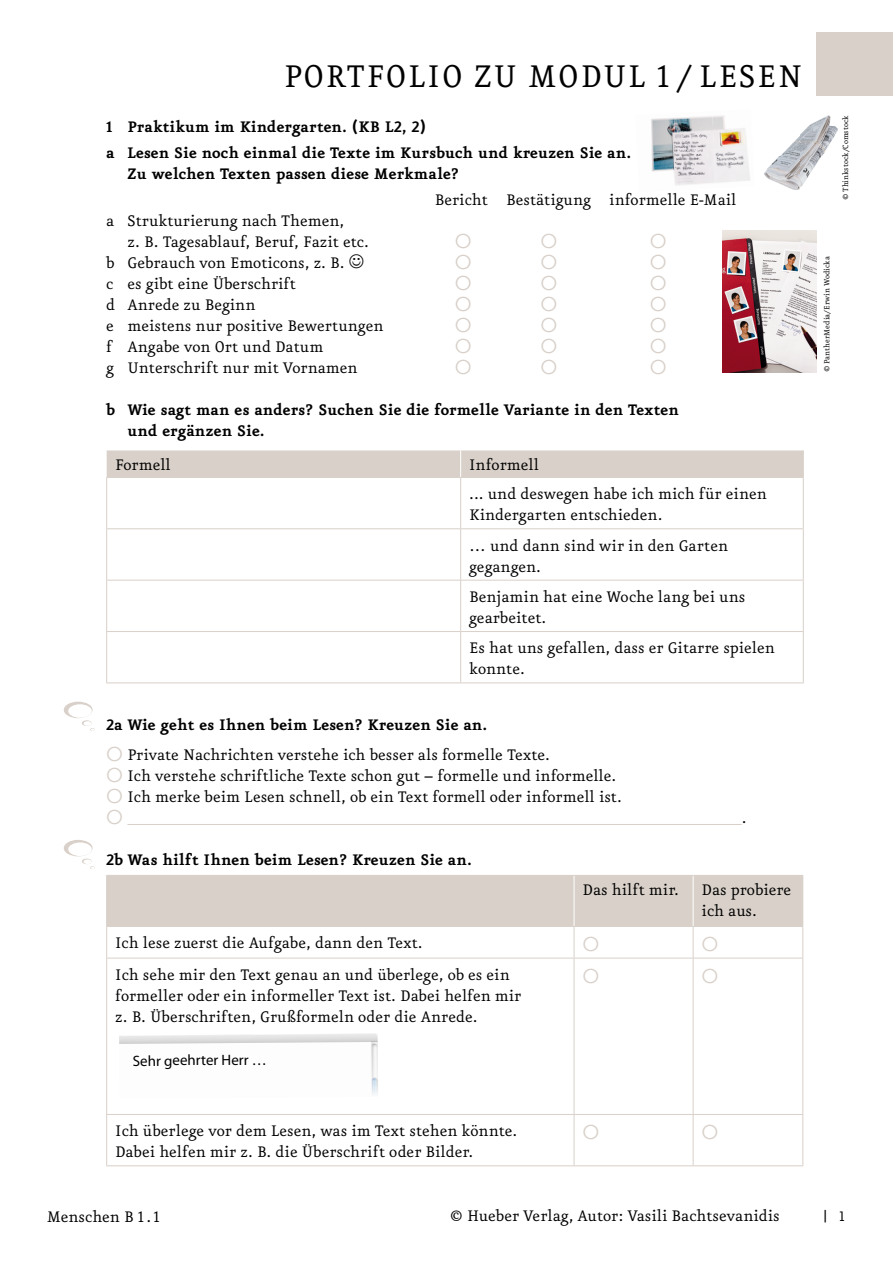
<style>
.page{position:relative;width:893px;height:1263px;background:#fff}
.page>*{position:absolute;margin:0;border:0;box-sizing:border-box;transform-origin:0 0}
.t1{font:37.5px "Eureka Pro";letter-spacing:.04em;color:#000}
.t2{font:19.5px "Century Gothic";color:#d8d0c9}
.t3{font:18.3px/21px "Eureka Pro";color:#000}
.t4{font:700 18.3px/25.2px "Eureka Pro";color:#000}
.t5{font:16.5px "Eureka Sans Pro";color:#000}
.t6{font:15px "Myriad Pro";color:#000}
.t7{font:12.9px "Eureka Pro";color:#000;scale:1.28 1}
.t8{font:9px "Eureka Pro";color:#000}
.s1{font-weight:700}
.s2{font-family:"Century Gothic";font-size:19.5px;color:#d8d0c9}
</style>
<div class="page">
<div style="left:816px;top:32px;width:77px;height:64px;background:#d8d0c9"></div>
<hr style="left:127px;top:824px;width:615px;height:1px;background:#d8d0c9">
<div style="left:107px;top:450px;width:697px;height:27px;background:#d8d0c9"></div>
<hr style="left:106px;top:478px;width:1px;height:50px;background:#d8d0c9">
<hr style="left:106px;top:529px;width:1px;height:51px;background:#d8d0c9">
<hr style="left:106px;top:580px;width:1px;height:51px;background:#d8d0c9">
<hr style="left:106px;top:632px;width:1px;height:50px;background:#d8d0c9">
<hr style="left:106px;top:477px;width:355px;height:1px;background:#d8d0c9">
<hr style="left:461px;top:477px;width:343px;height:1px;background:#d8d0c9">
<hr style="left:460px;top:478px;width:1px;height:50px;background:#d8d0c9">
<hr style="left:803px;top:478px;width:1px;height:50px;background:#d8d0c9">
<hr style="left:460px;top:529px;width:1px;height:51px;background:#d8d0c9">
<hr style="left:803px;top:529px;width:1px;height:51px;background:#d8d0c9">
<hr style="left:460px;top:580px;width:1px;height:51px;background:#d8d0c9">
<hr style="left:803px;top:580px;width:1px;height:51px;background:#d8d0c9">
<hr style="left:460px;top:632px;width:1px;height:50px;background:#d8d0c9">
<hr style="left:803px;top:632px;width:1px;height:50px;background:#d8d0c9">
<hr style="left:106px;top:528px;width:355px;height:1px;background:#d8d0c9">
<hr style="left:461px;top:528px;width:343px;height:1px;background:#d8d0c9">
<hr style="left:106px;top:580px;width:355px;height:1px;background:#d8d0c9">
<hr style="left:461px;top:580px;width:343px;height:1px;background:#d8d0c9">
<hr style="left:106px;top:631px;width:355px;height:1px;background:#d8d0c9">
<hr style="left:461px;top:631px;width:343px;height:1px;background:#d8d0c9">
<hr style="left:106px;top:682px;width:355px;height:1px;background:#d8d0c9">
<hr style="left:461px;top:682px;width:343px;height:1px;background:#d8d0c9">
<div style="left:107px;top:876px;width:695px;height:50px;background:#d8d0c9"></div>
<hr style="left:106px;top:875px;width:468px;height:1px;background:#d8d0c9">
<hr style="left:106px;top:876px;width:1px;height:50px;background:#d8d0c9">
<hr style="left:574px;top:875px;width:119px;height:1px;background:#d8d0c9">
<hr style="left:693px;top:875px;width:110px;height:1px;background:#d8d0c9">
<hr style="left:802px;top:876px;width:1px;height:50px;background:#d8d0c9">
<hr style="left:574px;top:927px;width:1px;height:31px;background:#d8d0c9">
<hr style="left:693px;top:927px;width:1px;height:31px;background:#d8d0c9">
<hr style="left:106px;top:958px;width:468px;height:1px;background:#d8d0c9">
<hr style="left:574px;top:958px;width:119px;height:1px;background:#d8d0c9">
<hr style="left:574px;top:958px;width:1px;height:156px;background:#d8d0c9">
<hr style="left:693px;top:958px;width:110px;height:1px;background:#d8d0c9">
<hr style="left:693px;top:958px;width:1px;height:156px;background:#d8d0c9">
<hr style="left:106px;top:1114px;width:468px;height:1px;background:#d8d0c9">
<hr style="left:574px;top:1114px;width:119px;height:1px;background:#d8d0c9">
<hr style="left:574px;top:1115px;width:1px;height:50px;background:#d8d0c9">
<hr style="left:693px;top:1114px;width:110px;height:1px;background:#d8d0c9">
<hr style="left:693px;top:1115px;width:1px;height:50px;background:#d8d0c9">
<hr style="left:106px;top:1165px;width:468px;height:1px;background:#d8d0c9">
<hr style="left:574px;top:1165px;width:119px;height:1px;background:#d8d0c9">
<hr style="left:693px;top:1165px;width:110px;height:1px;background:#d8d0c9">
<hr style="left:574px;top:876px;width:1px;height:50px;background:#fff">
<hr style="left:693px;top:876px;width:1px;height:50px;background:#fff">
<hr style="left:106px;top:926px;width:468px;height:1px;background:#d8d0c9">
<hr style="left:106px;top:927px;width:1px;height:31px;background:#d8d0c9">
<hr style="left:574px;top:926px;width:119px;height:1px;background:#d8d0c9">
<hr style="left:693px;top:926px;width:110px;height:1px;background:#d8d0c9">
<hr style="left:802px;top:927px;width:1px;height:31px;background:#d8d0c9">
<hr style="left:106px;top:958px;width:1px;height:156px;background:#d8d0c9">
<hr style="left:802px;top:958px;width:1px;height:156px;background:#d8d0c9">
<hr style="left:106px;top:1115px;width:1px;height:50px;background:#d8d0c9">
<hr style="left:802px;top:1115px;width:1px;height:50px;background:#d8d0c9">
<div style="left:64px;top:702px;width:29px;height:16px;background:#d8d0c9;border-radius:50%"></div>
<div style="left:68px;top:704px;width:24px;height:14px;background:#fff;border-radius:50%"></div>
<svg style="left:82px;top:720px;width:10px;height:6px"></svg>
<div style="left:84px;top:721px;width:8px;height:5px;background:#fff;border-radius:50%"></div>
<div style="left:64px;top:840px;width:29px;height:16px;background:#d8d0c9;border-radius:50%"></div>
<div style="left:68px;top:842px;width:24px;height:14px;background:#fff;border-radius:50%"></div>
<svg style="left:82px;top:858px;width:10px;height:6px"></svg>
<div style="left:84px;top:859px;width:8px;height:5px;background:#fff;border-radius:50%"></div>
<img style="left:651px;top:118px;width:23px;height:34px">
<img style="left:674px;top:116px;width:38px;height:36px">
<img style="left:712px;top:115px;width:35px;height:35px">
<img style="left:651px;top:152px;width:25px;height:34px">
<img style="left:676px;top:150px;width:38px;height:35px">
<img style="left:714px;top:148px;width:36px;height:35px">
<img style="left:764px;top:115px;width:74px;height:75px">
<img style="left:722px;top:231px;width:94px;height:141px">
<img style="left:119px;top:1033px;width:259px;height:62px">
<h1 class="t1" style="left:284px;top:56px;width:520px">PORTFOLIO ZU MODUL 1 / LESEN</h1>
<p class="t4" style="left:106px;top:115px;width:526px">1 Praktikum im Kindergarten. (KB L2, 2)<br>a Lesen Sie noch einmal die Texte im Kursbuch und kreuzen Sie an.</p>
<p class="t4" style="left:127px;top:161px;width:333px">Zu welchen Texten passen diese Merkmale?</p>
<p class="t3" style="left:435px;top:189px;width:303px">Bericht Bestätigung informelle E-Mail</p>
<p class="t3" style="left:128px;top:211px;width:243px;text-indent:-21px">a Strukturierung nach Themen,<br>z. B. Tagesablauf, Beruf, Fazit etc.</p>
<p class="t2" style="left:455px;top:229px;width:18px">O</p>
<p class="t2" style="left:540px;top:229px;width:18px">O</p>
<p class="t2" style="left:650px;top:229px;width:18px">O</p>
<p class="t3" style="left:106px;top:252px;width:240px">b Gebrauch von Emoticons, z. B.</p>
<p class="t2" style="left:455px;top:250px;width:18px">O</p>
<p class="t2" style="left:540px;top:250px;width:18px">O</p>
<p class="t2" style="left:650px;top:250px;width:18px">O</p>
<p class="t3" style="left:106px;top:273px;width:191px">c es gibt eine Überschrift</p>
<p class="t2" style="left:455px;top:271px;width:18px">O</p>
<p class="t2" style="left:540px;top:271px;width:18px">O</p>
<p class="t2" style="left:650px;top:271px;width:18px">O</p>
<p class="t3" style="left:106px;top:294px;width:151px">d Anrede zu Beginn</p>
<p class="t2" style="left:455px;top:292px;width:18px">O</p>
<p class="t2" style="left:540px;top:292px;width:18px">O</p>
<p class="t2" style="left:650px;top:292px;width:18px">O</p>
<p class="t3" style="left:106px;top:315px;width:279px">e meistens nur positive Bewertungen</p>
<p class="t2" style="left:455px;top:313px;width:18px">O</p>
<p class="t2" style="left:540px;top:313px;width:18px">O</p>
<p class="t2" style="left:650px;top:313px;width:18px">O</p>
<p class="t3" style="left:106px;top:336px;width:218px">f Angabe von Ort und Datum</p>
<p class="t2" style="left:455px;top:334px;width:18px">O</p>
<p class="t2" style="left:540px;top:334px;width:18px">O</p>
<p class="t2" style="left:650px;top:334px;width:18px">O</p>
<p class="t3" style="left:106px;top:357px;width:253px">g Unterschrift nur mit Vornamen</p>
<p class="t2" style="left:455px;top:355px;width:18px">O</p>
<p class="t2" style="left:540px;top:355px;width:18px">O</p>
<p class="t2" style="left:650px;top:355px;width:18px">O</p>
<p class="t4" style="left:128px;top:399px;width:553px;line-height:21px;text-indent:-21px">b Wie sagt man es anders? Suchen Sie die formelle Variante in den Texten und ergänzen Sie.</p>
<p class="t3" style="left:115px;top:454px;width:57px">Formell</p>
<p class="t3" style="left:469px;top:450px;width:299px;line-height:29.4px">Informell<br>... und deswegen habe ich mich für einen</p>
<p class="t3" style="left:469px;top:500px;width:260px;line-height:30.3px">Kindergarten entschieden.<br>… und dann sind wir in den Garten</p>
<p class="t3" style="left:469px;top:551px;width:278px;line-height:30.3px">gegangen.<br>Benjamin hat eine Woche lang bei uns</p>
<p class="t3" style="left:469px;top:603px;width:307px;line-height:30.3px">gearbeitet.<br>Es hat uns gefallen, dass er Gitarre spielen</p>
<p class="t3" style="left:469px;top:659px;width:57px">konnte.</p>
<p class="t3" style="left:106px;top:710px;width:445px;line-height:29.5px"><span class="s1">2a Wie geht es Ihnen beim Lesen? Kreuzen Sie an.<br></span><span class="s2">O</span> Private Nachrichten verstehe ich besser als formelle Texte.</p>
<p class="t3" style="left:106px;top:765px;width:517px"><span class="s2">O</span> Ich verstehe schriftliche Texte schon gut – formelle und informelle.<br><span class="s2">O</span> Ich merke beim Lesen schnell, ob ein Text formell oder informell ist.</p>
<p class="t2" style="left:106px;top:805px;width:18px">O</p>
<p class="t3" style="left:742px;top:807px;width:6px">.</p>
<p class="t4" style="left:106px;top:847px;width:367px">2b Was hilft Ihnen beim Lesen? Kreuzen Sie an.</p>
<p class="t3" style="left:702px;top:879px;width:91px;text-indent:-119px">Das hilft mir. Das probiere ich aus.</p>
<p class="t3" style="left:115px;top:933px;width:309px">Ich lese zuerst die Aufgabe, dann den Text.</p>
<p class="t2" style="left:583px;top:932px;width:18px">O</p>
<p class="t2" style="left:702px;top:932px;width:18px">O</p>
<p class="t3" style="left:115px;top:964px;width:408px">Ich sehe mir den Text genau an und überlege, ob es ein formeller oder ein informeller Text ist. Dabei helfen mir z. B. Überschriften, Grußformeln oder die Anrede.</p>
<p class="t2" style="left:583px;top:964px;width:18px">O</p>
<p class="t2" style="left:702px;top:964px;width:18px">O</p>
<p class="t6" style="left:132px;top:1052px;width:136px;rotate:-1deg">Sehr geehrter Herr …</p>
<p class="t3" style="left:115px;top:1121px;width:404px">Ich überlege vor dem Lesen, was im Text stehen könnte.<br>Dabei helfen mir z. B. die Überschrift oder Bilder.</p>
<p class="t2" style="left:583px;top:1120px;width:18px">O</p>
<p class="t2" style="left:702px;top:1120px;width:18px">O</p>
<p class="t8" style="left:841px;top:200px;width:87px;rotate:-90deg">© Thinkstock/Comstock</p>
<p class="t8" style="left:822px;top:372px;width:118px;rotate:-90deg">© PantherMedia/Erwin Wodicka</p>
<p class="t3" style="left:47px;top:1206px;width:114px">Menschen B 1 . 1</p>
<p class="t3" style="left:450px;top:1206px;width:332px">© Hueber Verlag, Autor: Vasili Bachtsevanidis</p>
<p class="t5" style="left:839px;top:1206px;width:7px">1</p>
<p class="t7" style="left:823px;top:1208px;width:4px">|</p>
</div>
